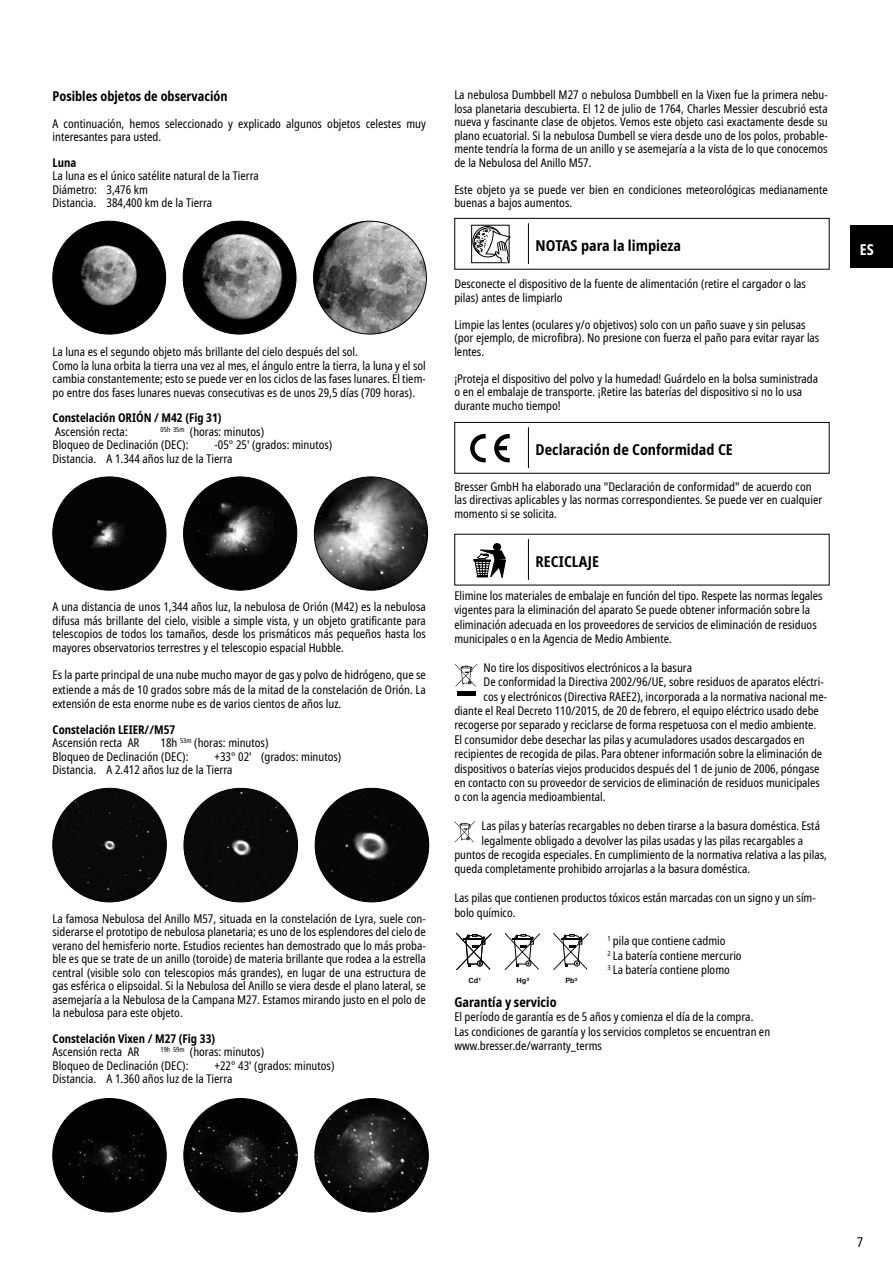
<style>
.page{position:relative;width:893px;height:1263px;background:#fff}
.page>*{position:absolute;margin:0;border:0;box-sizing:border-box;transform-origin:0 0}
.t1{font:700 condensed 15px "Noto Sans";color:#000}
.t2{font:700 condensed 15px "Noto Sans";color:#fff}
.t3{font:700 condensed 13.5px "Noto Sans";color:#000}
.t4{font:condensed 13.5px "Noto Sans";color:#000}
.t5{font:condensed 12px/13.5px "Noto Sans";color:#000}
.t6{font:700 condensed 12px "Noto Sans";color:#000}
.t7{font:700 7.8px "Nimbus San D";color:#000}
</style>
<div class="page">
<div style="left:850px;top:225px;width:43px;height:43px;background:#000"></div>
<img style="left:53px;top:221px;width:113px;height:113px;border-radius:56px">
<img style="left:183px;top:221px;width:113px;height:113px;border-radius:56px">
<img style="left:314px;top:221px;width:112px;height:113px;border-radius:56px">
<div style="left:53px;top:477px;width:113px;height:113px;background:#040404;border-radius:57px"></div>
<img style="left:184px;top:477px;width:113px;height:113px;border-radius:57px">
<img style="left:314px;top:477px;width:114px;height:113px;border-radius:57px">
<div style="left:53px;top:788px;width:113px;height:114px;background:#090909;border-radius:57px"></div>
<div style="left:184px;top:788px;width:114px;height:114px;background:#090909;border-radius:57px"></div>
<img style="left:315px;top:788px;width:114px;height:114px;border-radius:57px">
<img style="left:53px;top:1098px;width:113px;height:114px;border-radius:57px">
<img style="left:184px;top:1098px;width:113px;height:114px;border-radius:57px">
<img style="left:315px;top:1098px;width:113px;height:114px;border-radius:57px">
<div style="left:454px;top:218px;width:376px;height:52px;border:1px solid #000"></div>
<hr style="left:528px;top:223px;width:1px;height:41px;background:#000">
<svg style="left:471px;top:224px;width:40px;height:39px"></svg>
<div style="left:454px;top:422px;width:376px;height:52px;border:1px solid #000"></div>
<hr style="left:528px;top:427px;width:1px;height:41px;background:#000">
<svg style="left:470px;top:434px;width:16px;height:29px"></svg>
<svg style="left:494px;top:434px;width:16px;height:29px"></svg>
<hr style="left:528px;top:539px;width:1px;height:41px;background:#000">
<div style="left:493px;top:544px;width:8px;height:6px;background:#000;border-radius:50%"></div>
<div style="left:493px;top:543px;width:8px;height:7px;border:1px solid #000;border-radius:50%"></div>
<svg style="left:473px;top:549px;width:33px;height:29px"></svg>
<svg style="left:455px;top:664px;width:22px;height:22px"></svg>
<hr style="left:457px;top:691px;width:18px;height:4px;background:#000">
<svg style="left:454px;top:821px;width:21px;height:21px"></svg>
<svg style="left:456px;top:932px;width:35px;height:38px"></svg>
<svg style="left:505px;top:932px;width:35px;height:38px"></svg>
<svg style="left:553px;top:932px;width:35px;height:38px"></svg>
<p class="t3" style="left:53px;top:86px;width:177px">Posibles objetos de observación</p>
<p class="t5" style="left:53px;top:117px;width:375px">A continuación, hemos seleccionado y explicado algunos objetos celestes muy interesantes para usted.</p>
<p class="t6" style="left:53px;top:154px;width:25px">Luna</p>
<p class="t5" style="left:53px;top:170px;width:208px">La luna es el único satélite natural de la Tierra<br>Diámetro: 3,476 km<br>Distancia. 384,400 km de la Tierra</p>
<p class="t5" style="left:53px;top:345px;width:375px">La luna es el segundo objeto más brillante del cielo después del sol.<br>Como la luna orbita la tierra una vez al mes, el ángulo entre la tierra, la luna y el sol cambia constantemente; esto se puede ver en los ciclos de las fases lunares. El tiem&shy;po entre dos fases lunares nuevas consecutivas es de unos 29,5 días (709 horas).</p>
<p class="t6" style="left:53px;top:409px;width:171px">Constelación ORIÓN / M42 (Fig 31)</p>
<p class="t5" style="left:55px;top:425px;width:74px">Ascensión recta:</p>
<p class="t5" style="left:53px;top:425px;width:213px;text-indent:108px"><sup>05h</sup> <sup>35m</sup> (horas: minutos)<br>Bloqueo de Declinación (DEC):</p>
<p class="t5" style="left:53px;top:438px;width:281px;text-indent:162px">-05° 25' (grados: minutos)<br>Distancia. A 1.344 años luz de la Tierra</p>
<p class="t5" style="left:53px;top:600px;width:375px;text-align:justify">A una distancia de unos 1,344 años luz, la nebulosa de Orión (M42) es la nebulosa difusa más brillante del cielo, visible a simple vista, y un objeto gratificante para telescopios de todos los tamaños, desde los prismáticos más pequeños hasta los mayores observatorios terrestres y el telescopio espacial Hubble.</p>
<p class="t5" style="left:53px;top:668px;width:375px;line-height:14.4px;text-align:justify">Es la parte principal de una nube mucho mayor de gas y polvo de hidrógeno, que se extiende a más de 10 grados sobre más de la mitad de la constelación de Orión. La extensión de esta enorme nube es de varios cientos de años luz.</p>
<p class="t6" style="left:53px;top:721px;width:124px">Constelación LEIER//M57</p>
<p class="t5" style="left:53px;top:736px;width:88px">Ascensión recta AR</p>
<p class="t5" style="left:53px;top:736px;width:217px;text-indent:108px">18h <sup>53m</sup> (horas: minutos)<br>Bloqueo de Declinación (DEC):</p>
<p class="t5" style="left:53px;top:750px;width:290px;text-indent:162px">+33° 02' (grados: minutos)<br>Distancia. A 2.412 años luz de la Tierra</p>
<p class="t5" style="left:53px;top:912px;width:375px;text-align:justify">La famosa Nebulosa del Anillo M57, situada en la constelación de Lyra, suele con&shy;siderarse el prototipo de nebulosa planetaria; es uno de los esplendores del cielo de verano del hemisferio norte. Estudios recientes han demostrado que lo más proba&shy;ble es que se trate de un anillo (toroide) de materia brillante que rodea a la estrella central (visible solo con telescopios más grandes), en lugar de una estructura de gas esférica o elipsoidal. Si la Nebulosa del Anillo se viera desde el plano lateral, se asemejaría a la Nebulosa de la Campana M27. Estamos mirando justo en el polo de la nebulosa para este objeto.</p>
<p class="t6" style="left:53px;top:1030px;width:164px">Constelación Vixen / M27 (Fig 33)</p>
<p class="t5" style="left:53px;top:1045px;width:88px">Ascensión recta AR</p>
<p class="t5" style="left:53px;top:1045px;width:213px;text-indent:108px"><sup>19h</sup> <sup>59m</sup> (horas: minutos)<br>Bloqueo de Declinación (DEC):</p>
<p class="t5" style="left:53px;top:1059px;width:283px;text-indent:162px">+22° 43' (grados: minutos)<br>Distancia. A 1.360 años luz de la Tierra</p>
<p class="t5" style="left:454px;top:89px;width:375px;text-align:justify">La nebulosa Dumbbell M27 o nebulosa Dumbbell en la Vixen fue la primera nebu&shy;losa planetaria descubierta. El 12 de julio de 1764, Charles Messier descubrió esta nueva y fascinante clase de objetos. Vemos este objeto casi exactamente desde su plano ecuatorial. Si la nebulosa Dumbell se viera desde uno de los polos, probable&shy;mente tendría la forma de un anillo y se asemejaría a la vista de lo que conocemos de la Nebulosa del Anillo M57.</p>
<p class="t5" style="left:454px;top:183px;width:375px">Este objeto ya se puede ver bien en condiciones meteorológicas medianamente buenas a bajos aumentos.</p>
<p class="t1" style="left:536px;top:235px;width:147px">NOTAS para la limpieza</p>
<p class="t5" style="left:454px;top:278px;width:353px">Desconecte el dispositivo de la fuente de alimentación (retire el cargador o las pilas) antes de limpiarlo</p>
<p class="t5" style="left:454px;top:318px;width:366px">Limpie las lentes (oculares y/o objetivos) solo con un paño suave y sin pelusas (por ejemplo, de microfibra). No presione con fuerza el paño para evitar rayar las lentes.</p>
<p class="t5" style="left:454px;top:372px;width:365px">¡Proteja el dispositivo del polvo y la humedad! Guárdelo en la bolsa suministrada o en el embalaje de transporte. ¡Retire las baterías del dispositivo si no lo usa durante mucho tiempo!</p>
<p class="t1" style="left:536px;top:439px;width:199px">Declaración de Conformidad CE</p>
<p class="t5" style="left:454px;top:480px;width:370px">Bresser GmbH ha elaborado una "Declaración de conformidad" de acuerdo con las directivas aplicables y las normas correspondientes. Se puede ver en cualquier momento si se solicita.</p>
<p class="t1" style="left:536px;top:551px;width:65px">RECICLAJE</p>
<p class="t5" style="left:454px;top:589px;width:370px;line-height:14.4px">Elimine los materiales de embalaje en función del tipo. Respete las normas legales vigentes para la eliminación del aparato Se puede obtener información sobre la eliminación adecuada en los proveedores de servicios de eliminación de residuos municipales o en la Agencia de Medio Ambiente.</p>
<p class="t5" style="left:484px;top:661px;width:210px">No tire los dispositivos electrónicos a la basura</p>
<p class="t5" style="left:484px;top:675px;width:342px">De conformidad la Directiva 2002/96/UE, sobre residuos de aparatos eléctri-</p>
<p class="t5" style="left:484px;top:690px;width:345px">cos y electrónicos (Directiva RAEE2), incorporada a la normativa nacional me-</p>
<p class="t5" style="left:454px;top:704px;width:366px">diante el Real Decreto 110/2015, de 20 de febrero, el equipo eléctrico usado debe</p>
<p class="t5" style="left:454px;top:719px;width:363px">recogerse por separado y reciclarse de forma respetuosa con el medio ambiente.</p>
<p class="t5" style="left:454px;top:733px;width:352px">El consumidor debe desechar las pilas y acumuladores usados descargados en</p>
<p class="t5" style="left:454px;top:747px;width:369px">recipientes de recogida de pilas. Para obtener información sobre la eliminación de</p>
<p class="t5" style="left:454px;top:762px;width:367px">dispositivos o baterías viejos producidos después del 1 de junio de 2006, póngase</p>
<p class="t5" style="left:454px;top:776px;width:367px">en contacto con su proveedor de servicios de eliminación de residuos municipales</p>
<p class="t5" style="left:454px;top:791px;width:153px">o con la agencia medioambiental.</p>
<p class="t5" style="left:482px;top:819px;width:340px">Las pilas y baterías recargables no deben tirarse a la basura doméstica. Está</p>
<p class="t5" style="left:482px;top:834px;width:323px">legalmente obligado a devolver las pilas usadas y las pilas recargables a</p>
<p class="t5" style="left:454px;top:848px;width:374px">puntos de recogida especiales. En cumplimiento de la normativa relativa a las pilas,</p>
<p class="t5" style="left:454px;top:863px;width:298px">queda completamente prohibido arrojarlas a la basura doméstica.</p>
<p class="t5" style="left:454px;top:891px;width:363px;line-height:14.4px">Las pilas que contienen productos tóxicos están marcadas con un signo y un sím&shy;bolo químico.</p>
<p class="t7" style="left:468px;top:976px;width:14px">Cd¹</p>
<p class="t7" style="left:517px;top:976px;width:14px">Hg²</p>
<p class="t7" style="left:565px;top:976px;width:14px">Pb³</p>
<p class="t5" style="left:607px;top:934px;width:136px;line-height:14.4px"><sup>1</sup> pila que contiene cadmio<br><sup>2</sup> La batería contiene mercurio<br><sup>3</sup> La batería contiene plomo</p>
<p class="t3" style="left:454px;top:992px;width:104px">Garantía y servicio</p>
<p class="t5" style="left:454px;top:1010px;width:317px;line-height:14.4px">El período de garantía es de 5 años y comienza el día de la compra.<br>Las condiciones de garantía y los servicios completos se encuentran en www.bresser.de/warranty_terms</p>
<p class="t2" style="left:860px;top:238px;width:16px">ES</p>
<p class="t4" style="left:857px;top:1232px;width:8px">7</p>
</div>
